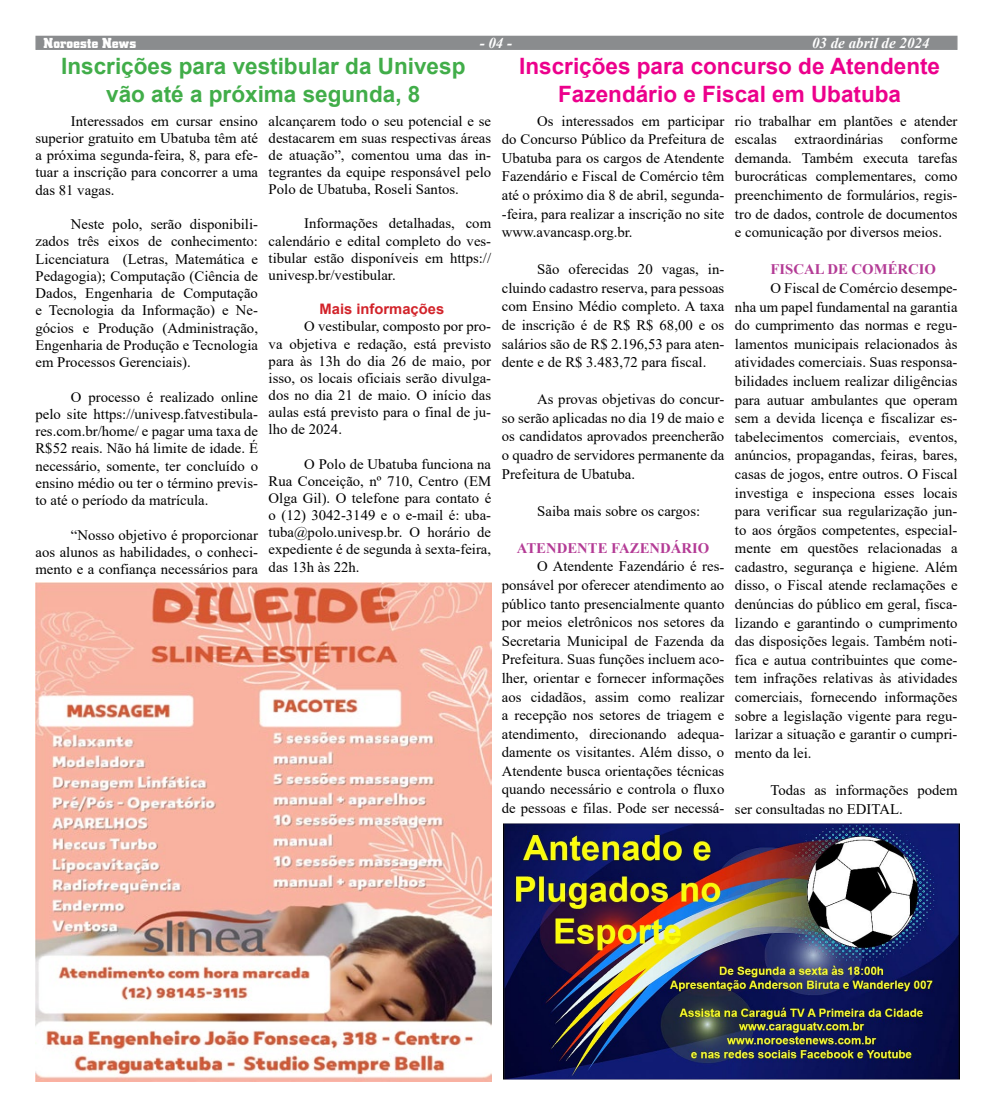
<style>
.page{position:relative;width:993px;height:1117px;background:#fff}
.page>*{position:absolute;margin:0;border:0;box-sizing:border-box;transform-origin:0 0}
.t1{font:700 22.5px/27.5px "Arial";color:#ec008c;text-align:center}
.t2{font:700 22.5px/27.5px "Arial";color:#41ad49;text-align:center}
.t3{font:italic 700 15px "Times New Roman";color:#fff}
.t4{font:700 15px "City D";letter-spacing:.005em;color:#fff}
.t5{font:14.62px/18.6px "Times New Roman";color:#000;text-align:justify}
.t6{font:700 14.62px "Times New Roman";color:#b43c96}
.t7{font:14.5px/17.2px "Times New Roman";color:#000;text-align:justify}
.t8{font:700 14.5px "Arial";color:#d2232a}
</style>
<div class="page">
<div style="left:35px;top:36px;width:922px;height:14px;background:#8a8c8e"></div>
<img style="left:35px;top:582px;width:456px;height:499px">
<img style="left:503px;top:823px;width:455px;height:256px">
<p class="t4" style="left:44px;top:34px;width:94px">Noroeste News</p>
<p class="t3" style="left:479px;top:32px;width:34px">- 04 -</p>
<p class="t3" style="left:811px;top:32px;width:119px">03 de abril de 2024</p>
<h1 class="t1" style="left:519px;top:53px;width:422px">Inscrições para concurso de Atendente<br>Fazendário e Fiscal em Ubatuba</h1>
<p class="t5" style="left:501px;top:111px;width:224px;text-indent:35px">Os interessados em participar do Concurso Público da Prefeitura de Ubatuba para os cargos de Atendente Fazendário e Fiscal de Comércio têm até o próximo dia 8 de abril, segunda--feira, para realizar a inscrição no site www.avancasp.org.br.</p>
<p class="t5" style="left:501px;top:259px;width:224px;text-indent:35px">São oferecidas 20 vagas, in&shy;cluindo cadastro reserva, para pessoas com Ensino Médio completo. A taxa de inscrição é de R$ R$ 68,00 e os salários são de R$ 2.196,53 para aten&shy;dente e de R$ 3.483,72 para fiscal.</p>
<p class="t5" style="left:501px;top:389px;width:224px;text-indent:35px">As provas objetivas do concur&shy;so serão aplicadas no dia 19 de maio e os candidatos aprovados preencherão o quadro de servidores permanente da Prefeitura de Ubatuba.</p>
<p class="t5" style="left:537px;top:501px;width:164px">Saiba mais sobre os cargos:</p>
<p class="t6" style="left:516px;top:537px;width:194px">ATENDENTE FAZENDÁRIO</p>
<p class="t5" style="left:501px;top:556px;width:224px;text-indent:35px">O Atendente Fazendário é res&shy;ponsável por oferecer atendimento ao público tanto presencialmente quanto por meios eletrônicos nos setores da Secretaria Municipal de Fazenda da Prefeitura. Suas funções incluem aco&shy;lher, orientar e fornecer informações aos cidadãos, assim como realizar a recepção nos setores de triagem e atendimento, direcionando adequa&shy;damente os visitantes. Além disso, o Atendente busca orientações técnicas quando necessário e controla o fluxo de pessoas e filas. Pode ser necessá-</p>
<h1 class="t2" style="left:61px;top:53px;width:405px">Inscrições para vestibular da Univesp vão até a próxima segunda, 8</h1>
<p class="t7" style="left:35px;top:112px;width:224px;text-indent:35px">Interessados em cursar ensino superior gratuito em Ubatuba têm até a próxima segunda-feira, 8, para efe&shy;tuar a inscrição para concorrer a uma das 81 vagas.</p>
<p class="t7" style="left:35px;top:215px;width:224px;text-indent:35px">Neste polo, serão disponibili&shy;zados três eixos de conhecimento:<br>Licenciatura (Letras, Matemática e Pedagogia); Computação (Ciência de Dados, Engenharia de Computação e Tecnologia da Informação) e Ne&shy;gócios e Produção (Administração, Engenharia de Produção e Tecnologia em Processos Gerenciais).</p>
<p class="t7" style="left:35px;top:387px;width:224px;text-indent:35px">O processo é realizado online pelo site https://univesp.fatvestibula&shy;res.com.br/home/ e pagar uma taxa de R$52 reais. Não há limite de idade. É necessário, somente, ter concluído o ensino médio ou ter o término previs&shy;to até o período da matrícula.</p>
<p class="t7" style="left:35px;top:525px;width:224px;text-indent:35px">“Nosso objetivo é proporcionar aos alunos as habilidades, o conheci&shy;mento e a confiança necessários para</p>
<p class="t5" style="left:734px;top:111px;width:224px">rio trabalhar em plantões e atender escalas extraordinárias conforme demanda. Também executa tarefas burocráticas complementares, como preenchimento de formulários, regis&shy;tro de dados, controle de documentos e comunicação por diversos meios.</p>
<p class="t6" style="left:770px;top:259px;width:167px">FISCAL DE COMÉRCIO</p>
<p class="t5" style="left:734px;top:278px;width:224px;text-indent:35px">O Fiscal de Comércio desempe&shy;nha um papel fundamental na garantia do cumprimento das normas e regu&shy;lamentos municipais relacionados às atividades comerciais. Suas responsa&shy;bilidades incluem realizar diligências para autuar ambulantes que operam sem a devida licença e fiscalizar es&shy;tabelecimentos comerciais, eventos, anúncios, propagandas, feiras, bares, casas de jogos, entre outros. O Fiscal investiga e inspeciona esses locais para verificar sua regularização jun&shy;to aos órgãos competentes, especial&shy;mente em questões relacionadas a cadastro, segurança e higiene. Além disso, o Fiscal atende reclamações e denúncias do público em geral, fisca&shy;lizando e garantindo o cumprimento das disposições legais. Também noti&shy;fica e autua contribuintes que come&shy;tem infrações relativas às atividades comerciais, fornecendo informações sobre a legislação vigente para regu&shy;larizar a situação e garantir o cumpri&shy;mento da lei.</p>
<p class="t5" style="left:734px;top:780px;width:224px;text-indent:35px">Todas as informações podem ser consultadas no EDITAL.</p>
<p class="t7" style="left:268px;top:112px;width:224px">alcançarem todo o seu potencial e se destacarem em suas respectivas áreas de atuação”, comentou uma das in&shy;tegrantes da equipe responsável pelo Polo de Ubatuba, Roseli Santos.</p>
<p class="t7" style="left:268px;top:214px;width:224px;text-indent:35px">Informações detalhadas, com calendário e edital completo do ves&shy;tibular estão disponíveis em https:// univesp.br/vestibular.</p>
<p class="t8" style="left:319px;top:299px;width:126px">Mais informações</p>
<p class="t7" style="left:268px;top:317px;width:224px;text-indent:35px">O vestibular, composto por pro&shy;va objetiva e redação, está previsto para às 13h do dia 26 de maio, por isso, os locais oficiais serão divulga&shy;dos no dia 21 de maio. O início das aulas está previsto para o final de ju&shy;lho de 2024.</p>
<p class="t7" style="left:268px;top:454px;width:224px;text-indent:35px">O Polo de Ubatuba funciona na Rua Conceição, nº 710, Centro (EM Olga Gil). O telefone para contato é o (12) 3042-3149 e o e-mail é: uba&shy;tuba@polo.univesp.br. O horário de expediente é de segunda à sexta-feira, das 13h às 22h.</p>
</div>
